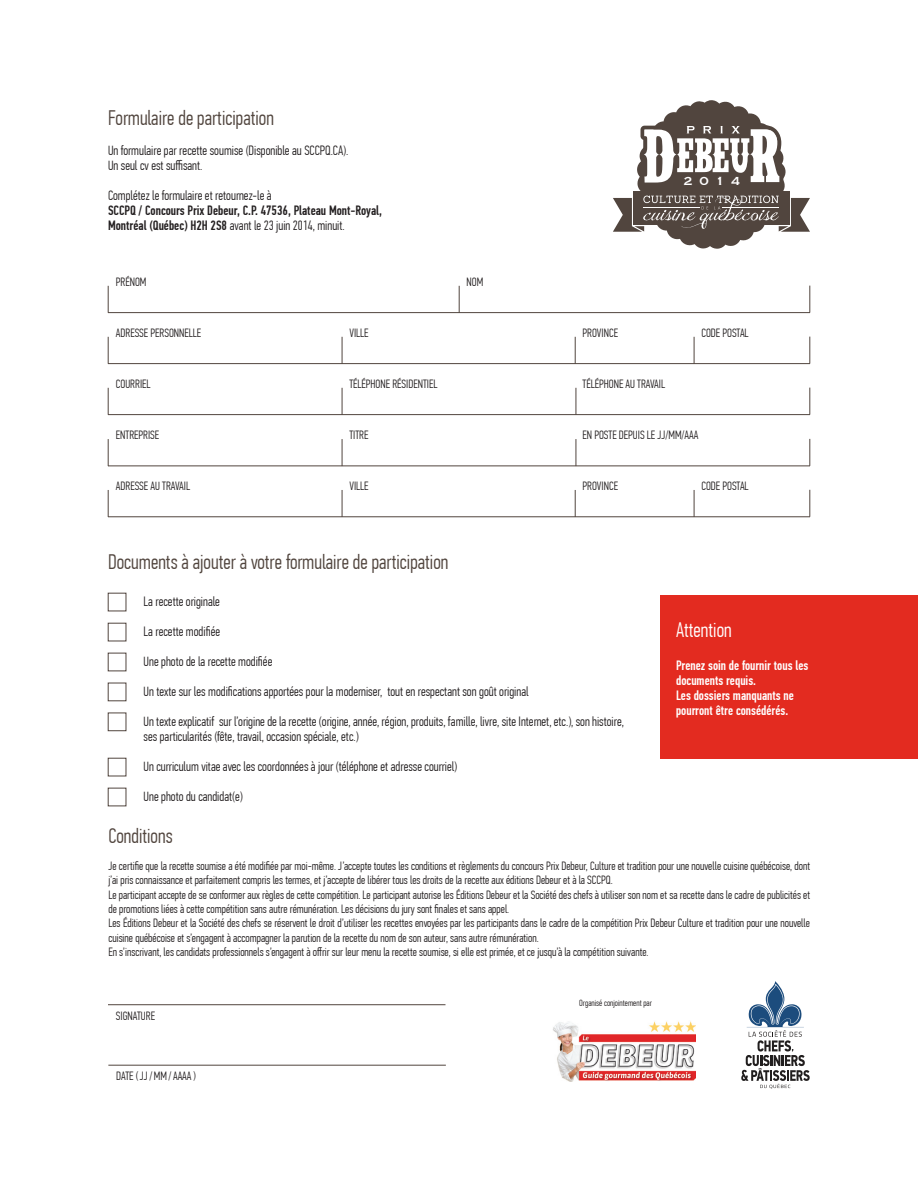
<style>
.page{position:relative;width:918px;height:1188px;background:#fff}
.page>*{position:absolute;margin:0;border:0;box-sizing:border-box;transform-origin:0 0}
.t1{font:300 21px "PF Din Text Comp Pro";color:#51453e}
.t2{font:300 21px "PF Din Text Comp Pro";color:#fff}
.t3{font:15.3px "Copperplate";color:#fff}
.t4{font:300 13.5px/15px "PF Din Text Comp Pro";color:#231f20}
.t5{font:500 13.5px/15px "PF Din Text Comp Pro";color:#231f20}
.t6{font:500 13.5px/15px "PF Din Text Comp Pro";color:#fff}
.t7{font:300 12px/14.4px "PF Din Text Comp Pro";color:#231f20}
.t8{font:300 9px "PF Din Text Comp Pro";color:#231f20}
.s1{font-weight:300}
</style>
<div class="page">
<hr style="left:108px;top:312px;width:702px;height:1px;background:#51453e">
<svg style="left:108px;top:286px;width:1px;height:26px"></svg>
<svg style="left:459px;top:286px;width:1px;height:26px"></svg>
<svg style="left:810px;top:286px;width:1px;height:27px"></svg>
<hr style="left:108px;top:363px;width:702px;height:1px;background:#51453e">
<svg style="left:108px;top:337px;width:1px;height:26px"></svg>
<svg style="left:342px;top:337px;width:1px;height:27px"></svg>
<svg style="left:810px;top:337px;width:1px;height:27px"></svg>
<svg style="left:575px;top:337px;width:1px;height:26px"></svg>
<svg style="left:694px;top:337px;width:1px;height:26px"></svg>
<hr style="left:108px;top:414px;width:702px;height:1px;background:#51453e">
<svg style="left:108px;top:388px;width:1px;height:26px"></svg>
<svg style="left:342px;top:388px;width:1px;height:27px"></svg>
<svg style="left:810px;top:388px;width:1px;height:27px"></svg>
<svg style="left:576px;top:388px;width:1px;height:27px"></svg>
<hr style="left:108px;top:466px;width:702px;height:1px;background:#51453e">
<svg style="left:108px;top:439px;width:1px;height:27px"></svg>
<svg style="left:342px;top:439px;width:1px;height:27px"></svg>
<svg style="left:810px;top:439px;width:1px;height:27px"></svg>
<svg style="left:576px;top:439px;width:1px;height:27px"></svg>
<div style="left:108px;top:593px;width:18px;height:18px;border:1px solid #51453e"></div>
<div style="left:108px;top:623px;width:18px;height:18px;border:1px solid #51453e"></div>
<div style="left:108px;top:653px;width:18px;height:18px;border:1px solid #51453e"></div>
<div style="left:108px;top:683px;width:18px;height:18px;border:1px solid #51453e"></div>
<svg style="left:741px;top:981px;width:69px;height:108px"></svg>
<svg style="left:613px;top:100px;width:197px;height:149px"></svg>
<div style="left:108px;top:713px;width:18px;height:18px;border:1px solid #51453e"></div>
<img style="left:553px;top:1021px;width:142px;height:61px">
<hr style="left:108px;top:1004px;width:338px;height:1px;background:#51453e">
<hr style="left:108px;top:1065px;width:338px;height:1px;background:#51453e">
<hr style="left:108px;top:517px;width:702px;height:1px;background:#51453e">
<svg style="left:108px;top:490px;width:1px;height:27px"></svg>
<svg style="left:342px;top:490px;width:1px;height:27px"></svg>
<svg style="left:810px;top:490px;width:1px;height:27px"></svg>
<svg style="left:575px;top:490px;width:1px;height:27px"></svg>
<svg style="left:694px;top:490px;width:1px;height:27px"></svg>
<div style="left:108px;top:758px;width:18px;height:18px;border:1px solid #51453e"></div>
<div style="left:108px;top:788px;width:18px;height:18px;border:1px solid #51453e"></div>
<div style="left:660px;top:595px;width:258px;height:163px;background:#e32b20"></div>
<h1 class="t1" style="left:108px;top:105px;width:167px">Formulaire de participation</h1>
<p class="t4" style="left:108px;top:142px;width:242px">Un formulaire par recette soumise (Disponible au SCCPQ.CA).<br>Un seul cv est suffisant.</p>
<p class="t4" style="left:108px;top:187px;width:165px">Complétez le formulaire et retournez-le à</p>
<p class="t5" style="left:108px;top:203px;width:276px">SCCPQ / Concours Prix Debeur, C.P. 47536, Plateau Mont-Royal,<br>Montréal (Québec) H2H 2S8 <span class="s1">avant le 23 juin 2014, minuit.</span></p>
<p class="t7" style="left:116px;top:274px;width:32px">Prénom</p>
<p class="t7" style="left:467px;top:274px;width:18px">nom</p>
<p class="t3" style="left:683px;top:171px;width:59px">2014</p>
<p class="t7" style="left:116px;top:325px;width:87px">Adresse personnelle</p>
<p class="t7" style="left:349px;top:325px;width:21px">ville</p>
<p class="t7" style="left:583px;top:325px;width:37px">Province</p>
<p class="t7" style="left:701px;top:325px;width:49px">Code Postal</p>
<p class="t7" style="left:116px;top:376px;width:36px">Courriel</p>
<p class="t7" style="left:349px;top:376px;width:90px">téléphone résidentiel</p>
<p class="t7" style="left:583px;top:376px;width:84px">téléphone au travail</p>
<p class="t7" style="left:116px;top:427px;width:45px">Entreprise</p>
<p class="t7" style="left:349px;top:427px;width:21px">titre</p>
<p class="t7" style="left:583px;top:427px;width:117px">en poste depu is le JJ/MM/AAA</p>
<p class="t7" style="left:116px;top:478px;width:76px">Adresse au travail</p>
<p class="t7" style="left:349px;top:478px;width:21px">ville</p>
<p class="t7" style="left:583px;top:478px;width:37px">Province</p>
<p class="t7" style="left:701px;top:478px;width:49px">Code Postal</p>
<h1 class="t1" style="left:108px;top:550px;width:342px">Documents à ajouter à votre formulaire de participation</h1>
<p class="t4" style="left:144px;top:593px;width:78px">La recette originale</p>
<p class="t4" style="left:144px;top:623px;width:78px">La recette modifiée</p>
<p class="t4" style="left:144px;top:653px;width:130px">Une photo de la recette modifiée</p>
<p class="t4" style="left:144px;top:683px;width:387px">Un texte sur les modifications apportées pour la moderniser, tout en respectant son goût original</p>
<p class="t4" style="left:144px;top:713px;width:482px">Un texte explicatif sur l’origine de la recette (origine, année, région, produits, famille, livre, site Internet, etc.), son histoire, ses particularités (fête, travail, occasion spéciale, etc.)</p>
<p class="t4" style="left:144px;top:758px;width:315px">Un curriculum vitae avec les coordonnées à jour (téléphone et adresse courriel)</p>
<p class="t4" style="left:144px;top:788px;width:100px">Une photo du candidat(e)</p>
<h1 class="t2" style="left:676px;top:618px;width:57px">Attention</h1>
<p class="t6" style="left:676px;top:658px;width:134px">Prenez soin de fournir tous les documents requis.<br>Les dossiers manquants ne pourront être consédérés.</p>
<h1 class="t1" style="left:108px;top:824px;width:66px">Conditions</h1>
<p class="t7" style="left:108px;top:858px;width:703px">Je certifie que la recette soumise a été modifiée par moi-même. J’accepte toutes les conditions et règlements du concours Prix Debeur, Culture et tradition pour une nouvelle cuisine québécoise, dont j’ai pris connaissance et parfaitement compris les termes, et j’accepte de libérer tous les droits de la recette aux éditions Debeur et à la SCCPQ.<br>Le participant accepte de se conformer aux règles de cette compétition. Le participant autorise les Éditions Debeur et la Société des chefs à utiliser son nom et sa recette dans le cadre de publicités et de promotions liées à cette compétition sans autre rémunération. Les décisions du jury sont finales et sans appel.<br>Les Éditions Debeur et la Société des chefs se réservent le droit d’utiliser les recettes envoyées par les participants dans le cadre de la compétition Prix Debeur Culture et tradition pour une nouvelle cuisine québécoise et s’engagent à accompagner la parution de la recette du nom de son auteur, sans autre rémunération.<br>En s’inscrivant, les candidats professionnels s’engagent à offrir sur leur menu la recette soumise, si elle est primée, et ce jusqu’à la compétition suivante.</p>
<p class="t7" style="left:116px;top:1009px;width:41px">Signature</p>
<p class="t7" style="left:116px;top:1069px;width:60px">Date (JJ/MM/ AAAA</p>
<p class="t7" style="left:193px;top:1069px;width:4px">)</p>
<p class="t8" style="left:579px;top:998px;width:74px">Organisé conjointement par</p>
</div>
